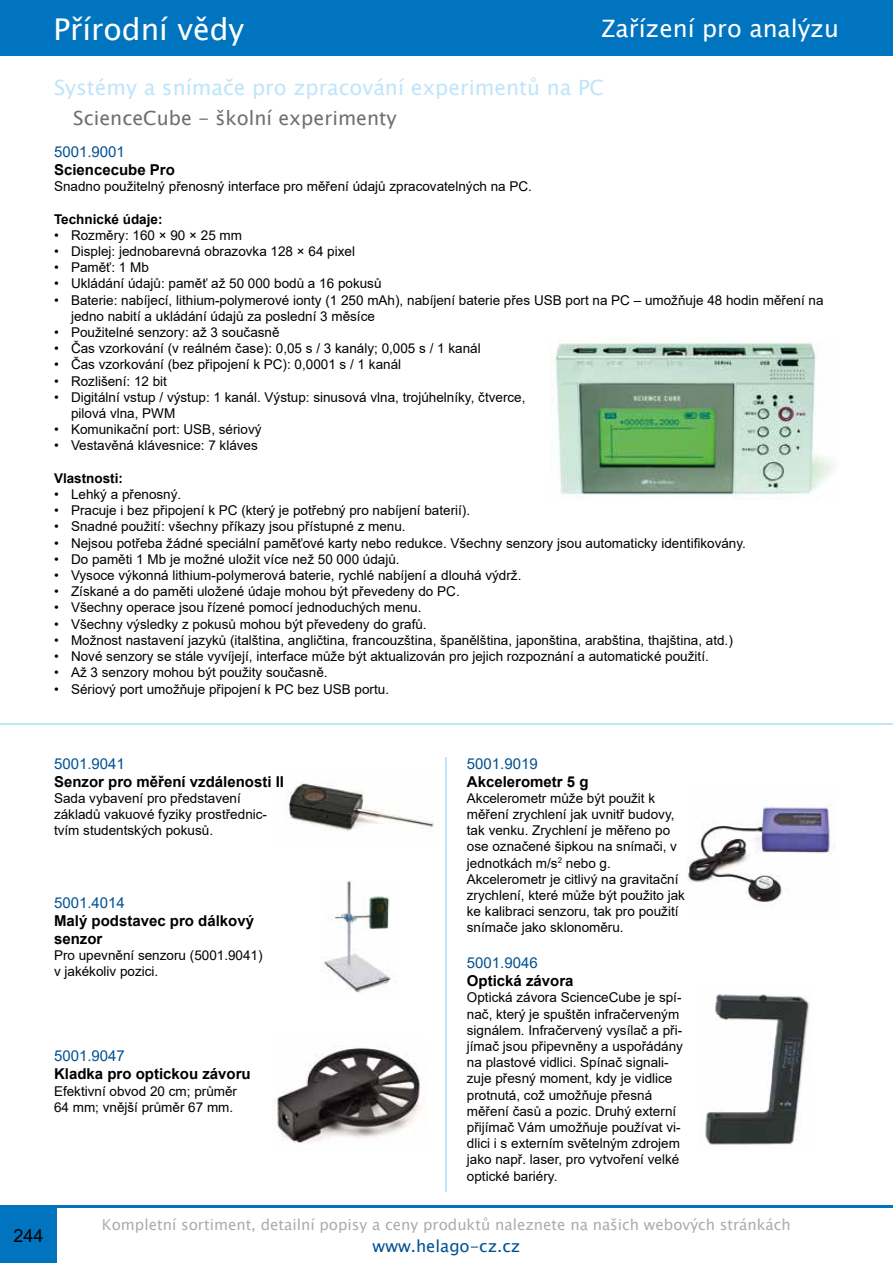
<style>
.page{position:relative;width:893px;height:1263px;background:#fff}
.page>*{position:absolute;margin:0;border:0;box-sizing:border-box;transform-origin:0 0}
.t1{font:30px "Lucida Sans Unicode";color:#fff}
.t2{font:24px "Lucida Sans Unicode";color:#fff}
.t3{font:21px "Lucida Sans Unicode";color:#bfe5fa}
.t4{font:19.5px "Lucida Sans Unicode";color:#706f6f}
.t5{font:18px "Arial";color:#000}
.t6{font:16.5px "Lucida Sans Unicode";color:#005092}
.t7{font:700 15px/18px "Arial";color:#000}
.t8{font:15px "Lucida Sans Unicode";color:#acacac}
.t9{font:15px "Arial";color:#005092}
.t10{font:13.5px/16.2px "Arial";color:#000}
.t11{font:700 13.5px "Arial";color:#000}
</style>
<div class="page">
<div style="left:0;top:0;width:893px;height:56px;background:#0074be"></div>
<div style="left:0;top:1208px;width:57px;height:55px;background:#0074be"></div>
<hr style="left:0;top:1205px;width:893px;height:3px;background:#0074be">
<img style="left:551px;top:342px;width:285px;height:156px">
<hr style="left:0;top:723px;width:893px;height:1px;background:#bfe5fa">
<hr style="left:446px;top:757px;width:1px;height:435px;background:#bfe5fa">
<img style="left:288px;top:781px;width:146px;height:50px">
<img style="left:321px;top:881px;width:76px;height:112px">
<img style="left:688px;top:804px;width:145px;height:103px">
<img style="left:705px;top:994px;width:105px;height:151px">
<img style="left:273px;top:1046px;width:150px;height:97px">
<h1 class="t1" style="left:54px;top:5px;width:192px">Přírodní vědy</h1>
<h2 class="t2" style="left:601px;top:10px;width:239px">Zařízení pro analýzu</h2>
<h3 class="t3" style="left:54px;top:71px;width:552px">Systémy a snímače pro zpracování experimentů na PC</h3>
<h3 class="t4" style="left:73px;top:103px;width:325px">ScienceCube - školní experimenty</h3>
<p class="t9" style="left:54px;top:141px;width:72px">5001.9001</p>
<p class="t7" style="left:54px;top:161px;width:122px">Sciencecube Pro</p>
<p class="t10" style="left:54px;top:178px;width:479px">Snadno použitelný přenosný interface pro měření údajů zpracovatelných na PC.</p>
<p class="t11" style="left:54px;top:209px;width:110px">Technické údaje:</p>
<p class="t10" style="left:54px;top:227px;width:190px">• Rozměry: 160 × 90 × 25 mm</p>
<p class="t10" style="left:54px;top:243px;width:303px">• Displej: jednobarevná obrazovka 128 × 64 pixel</p>
<p class="t10" style="left:54px;top:259px;width:96px">• Paměť: 1 Mb</p>
<p class="t10" style="left:54px;top:275px;width:329px">• Ukládání údajů: paměť až 50 000 bodů a 16 pokusů</p>
<p class="t10" style="left:71px;top:292px;width:754px;text-indent:-17px">• Baterie: nabíjecí, lithium-polymerové ionty (1 250 mAh), nabíjení baterie přes USB port na PC – umožňuje 48 hodin měření na jedno nabití a ukládání údajů za poslední 3 měsíce</p>
<p class="t10" style="left:54px;top:324px;width:227px">• Použitelné senzory: až 3 současně</p>
<p class="t10" style="left:54px;top:340px;width:428px">• Čas vzorkování (v reálném čase): 0,05 s / 3 kanály; 0,005 s / 1 kanál</p>
<p class="t10" style="left:54px;top:356px;width:349px">• Čas vzorkování (bez připojení k PC): 0,0001 s / 1 kanál</p>
<p class="t10" style="left:54px;top:373px;width:115px">• Rozlišení: 12 bit</p>
<p class="t10" style="left:71px;top:389px;width:456px;text-indent:-17px">• Digitální vstup / výstup: 1 kanál. Výstup: sinusová vlna, trojúhelníky, čtverce, pilová vlna, PWM</p>
<p class="t10" style="left:54px;top:421px;width:209px">• Komunikační port: USB, sériový</p>
<p class="t10" style="left:54px;top:437px;width:205px">• Vestavěná klávesnice: 7 kláves</p>
<p class="t11" style="left:54px;top:469px;width:71px">Vlastnosti:</p>
<p class="t10" style="left:54px;top:486px;width:129px">• Lehký a přenosný.</p>
<p class="t10" style="left:54px;top:502px;width:418px">• Pracuje i bez připojení k PC (který je potřebný pro nabíjení baterií).</p>
<p class="t10" style="left:54px;top:518px;width:353px">• Snadné použití: všechny příkazy jsou přístupné z menu.</p>
<p class="t10" style="left:54px;top:535px;width:693px">• Nejsou potřeba žádné speciální paměťové karty nebo redukce. Všechny senzory jsou automaticky identifikovány.</p>
<p class="t10" style="left:54px;top:551px;width:347px">• Do paměti 1 Mb je možné uložit více než 50 000 údajů.</p>
<p class="t10" style="left:54px;top:567px;width:469px">• Vysoce výkonná lithium-polymerová baterie, rychlé nabíjení a dlouhá výdrž.</p>
<p class="t10" style="left:54px;top:583px;width:407px">• Získané a do paměti uložené údaje mohou být převedeny do PC.</p>
<p class="t10" style="left:54px;top:599px;width:369px">• Všechny operace jsou řízené pomocí jednoduchých menu.</p>
<p class="t10" style="left:54px;top:616px;width:374px">• Všechny výsledky z pokusů mohou být převedeny do grafů.</p>
<p class="t10" style="left:54px;top:632px;width:680px">• Možnost nastavení jazyků (italština, angličtina, francouzština, španělština, japonština, arabština, thajština, atd.)</p>
<p class="t10" style="left:54px;top:648px;width:656px">• Nové senzory se stále vyvíjejí, interface může být aktualizován pro jejich rozpoznání a automatické použití.</p>
<p class="t10" style="left:54px;top:664px;width:275px">• Až 3 senzory mohou být použity současně.</p>
<p class="t10" style="left:54px;top:680px;width:337px">• Sériový port umožňuje připojení k PC bez USB portu.</p>
<p class="t9" style="left:54px;top:753px;width:72px">5001.9041</p>
<p class="t7" style="left:54px;top:772px;width:232px">Senzor pro měření vzdálenosti II</p>
<p class="t10" style="left:54px;top:790px;width:215px">Sada vybavení pro představení základů vakuové fyziky prostřednic&shy;tvím studentských pokusů.</p>
<p class="t9" style="left:54px;top:892px;width:72px">5001.4014</p>
<p class="t7" style="left:54px;top:912px;width:202px">Malý podstavec pro dálkový senzor</p>
<p class="t10" style="left:54px;top:947px;width:210px">Pro upevnění senzoru (5001.9041) v jakékoliv pozici.</p>
<p class="t9" style="left:54px;top:1046px;width:72px">5001.9047</p>
<p class="t7" style="left:54px;top:1065px;width:198px">Kladka pro optickou závoru</p>
<p class="t10" style="left:54px;top:1082px;width:185px">Efektivní obvod 20 cm; průměr<br>64 mm; vnější průměr 67 mm.</p>
<p class="t9" style="left:467px;top:753px;width:72px">5001.9019</p>
<p class="t7" style="left:467px;top:772px;width:123px">Akcelerometr 5 g</p>
<p class="t10" style="left:467px;top:790px;width:220px">Akcelerometr může být použit k měření zrychlení jak uvnitř budovy, tak venku. Zrychlení je měřeno po ose označené šipkou na snímači, v jednotkách m/s<sup>2</sup> nebo g.<br>Akcelerometr je citlivý na gravitační zrychlení, které může být použito jak ke kalibraci senzoru, tak pro použití snímače jako sklonoměru.</p>
<p class="t9" style="left:467px;top:952px;width:72px">5001.9046</p>
<p class="t7" style="left:467px;top:972px;width:108px">Optická závora</p>
<p class="t10" style="left:467px;top:989px;width:218px">Optická závora ScienceCube je spí&shy;nač, který je spuštěn infračerveným signálem. Infračervený vysílač a při&shy;jímač jsou připevněny a uspořádány na plastové vidlici. Spínač signali&shy;zuje přesný moment, kdy je vidlice protnutá, což umožňuje přesná měření časů a pozic. Druhý externí přijímač Vám umožňuje používat vi&shy;dlici i s externím světelným zdrojem jako např. laser, pro vytvoření velké optické bariéry.</p>
<h3 class="t5" style="left:13px;top:1223px;width:32px">244</h3>
<p class="t8" style="left:102px;top:1213px;width:690px">Kompletní sortiment, detailní popisy a ceny produktů naleznete na našich webových stránkách</p>
<p class="t6" style="left:373px;top:1233px;width:149px">www.helago-cz.cz</p>
</div>
